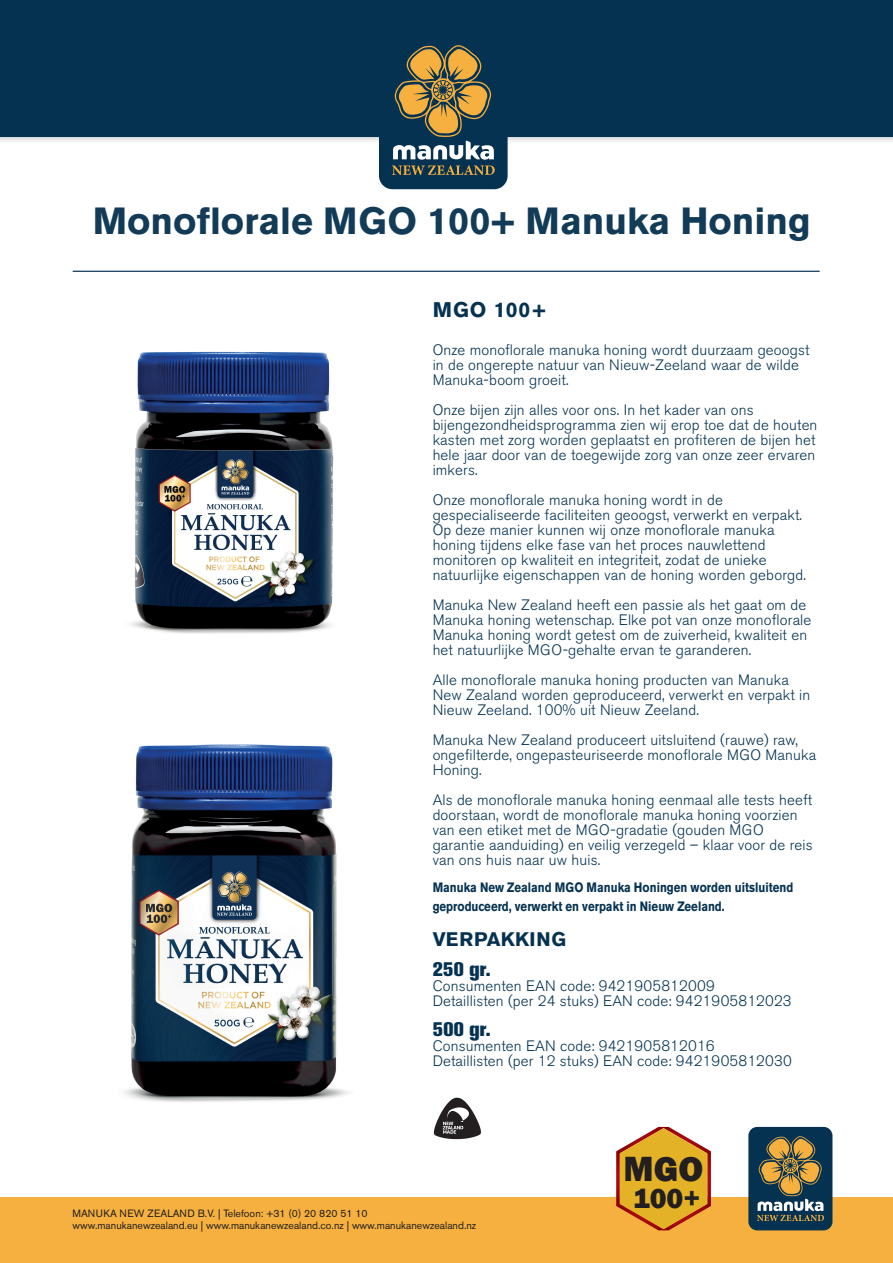
<style>
.page{position:relative;width:893px;height:1263px;background:#fff}
.page>*{position:absolute;margin:0;border:0;box-sizing:border-box;transform-origin:0 0}
.t1{font:700 37.5px "Akzidenz Grotesk BE";color:#123b57}
.t2{font:800 36px "Franklin Gothic";color:#231f20}
.t3{font:800 28.8px "Franklin Gothic";color:#231f20}
.t4{font:700 21px "Akzidenz Grotesk BE";letter-spacing:.05em;color:#063251}
.t5{font:800 19.5px "Akzidenz Grotesk BE";letter-spacing:.01em;color:#063251}
.t6{font:700 19.5px "Akzidenz Grotesk BE";letter-spacing:.03em;color:#063251}
.t7{font:300 15px/15px "Akzidenz Grotesk BE";letter-spacing:.01em;color:#063251}
.t8{font:700 13.5px/19.5px "Akzidenz Grotesk BE";color:#063251;scale:.85 1}
.t9{font:10.5px/12.6px "Akzidenz Grotesk BE";color:#231f20}
</style>
<div class="page">
<img style="left:124px;top:744px;width:224px;height:358px">
<div style="left:0;top:1197px;width:893px;height:66px;background:#f5b03f"></div>
<img style="left:131px;top:351px;width:203px;height:283px">
<img style="left:0;top:136px;width:893px;height:6px">
<hr style="left:73px;top:271px;width:747px;height:1px;background:#063251">
<div style="left:748px;top:1127px;width:84px;height:103px;background:#063251;border-radius:9px"></div>
<svg style="left:757px;top:1136px;width:67px;height:85px"></svg>
<div style="left:0;top:0;width:893px;height:136px;background:#063251"></div>
<svg style="left:379px;top:0;width:129px;height:189px;background:#3d5255"></svg>
<svg style="left:616px;top:1127px;width:95px;height:103px"></svg>
<svg style="left:433px;top:1097px;width:48px;height:43px"></svg>
<h1 class="t1" style="left:93px;top:199px;width:719px">Monoflorale MGO 100+ Manuka Honing</h1>
<h3 class="t4" style="left:433px;top:298px;width:115px">MGO 100+</h3>
<p class="t7" style="left:433px;top:342px;width:378px">Onze monoflorale manuka honing wordt duurzaam geoogst in de ongerepte natuur van Nieuw-Zeeland waar de wilde<br>Manuka-boom groeit.</p>
<p class="t7" style="left:433px;top:402px;width:386px">Onze bijen zijn alles voor ons. In het kader van ons bijengezondheidsprogramma zien wij erop toe dat de houten kasten met zorg worden geplaatst en profiteren de bijen het hele jaar door van de toegewijde zorg van onze zeer ervaren imkers.</p>
<p class="t7" style="left:433px;top:492px;width:375px">Onze monoflorale manuka honing wordt in de gespecialiseerde faciliteiten geoogst, verwerkt en verpakt.<br>Op deze manier kunnen wij onze monoflorale manuka honing tijdens elke fase van het proces nauwlettend monitoren op kwaliteit en integriteit, zodat de unieke natuurlijke eigenschappen van de honing worden geborgd.</p>
<p class="t7" style="left:433px;top:597px;width:380px">Manuka New Zealand heeft een passie als het gaat om de Manuka honing wetenschap. Elke pot van onze monoflorale Manuka honing wordt getest om de zuiverheid, kwaliteit en het natuurlijke MGO-gehalte ervan te garanderen.</p>
<p class="t7" style="left:433px;top:672px;width:379px">Alle monoflorale manuka honing producten van Manuka<br>New Zealand worden geproduceerd, verwerkt en verpakt in<br>Nieuw Zeeland. 100% uit Nieuw Zeeland.</p>
<p class="t7" style="left:433px;top:732px;width:385px">Manuka New Zealand produceert uitsluitend (rauwe) raw, ongefilterde, ongepasteuriseerde monoflorale MGO Manuka<br>Honing.</p>
<p class="t7" style="left:433px;top:792px;width:382px">Als de monoflorale manuka honing eenmaal alle tests heeft doorstaan, wordt de monoflorale manuka honing voorzien van een etiket met de MGO-gradatie (gouden MGO garantie aanduiding) en veilig verzegeld – klaar voor de reis van ons huis naar uw huis.</p>
<p class="t8" style="left:433px;top:877px;width:426px">Manuka New Zealand MGO Manuka Honingen worden uitsluitend geproduceerd, verwerkt en verpakt in Nieuw Zeeland.</p>
<h3 class="t6" style="left:433px;top:928px;width:135px">VERPAKKING</h3>
<h3 class="t5" style="left:433px;top:958px;width:60px">250 gr.</h3>
<p class="t7" style="left:433px;top:978px;width:361px">Consumenten EAN code: 9421905812009<br>Detaillisten (per 24 stuks) EAN code: 9421905812023</p>
<h3 class="t5" style="left:433px;top:1018px;width:60px">500 gr.</h3>
<p class="t7" style="left:433px;top:1038px;width:361px">Consumenten EAN code: 9421905812016<br>Detaillisten (per 12 stuks) EAN code: 9421905812030</p>
<p class="t9" style="left:73px;top:1206px;width:405px">MANUKA NEW ZEALAND B.V. | Telefoon: +31 (0) 20 820 51 10 www.manukanewzealand.eu | www.manukanewzealand.co.nz | www.manukanewzealand.nz</p>
<h2 class="t2" style="left:623px;top:1146px;width:81px">MGO</h2>
<h3 class="t3" style="left:633px;top:1180px;width:69px">100+</h3>
</div>
